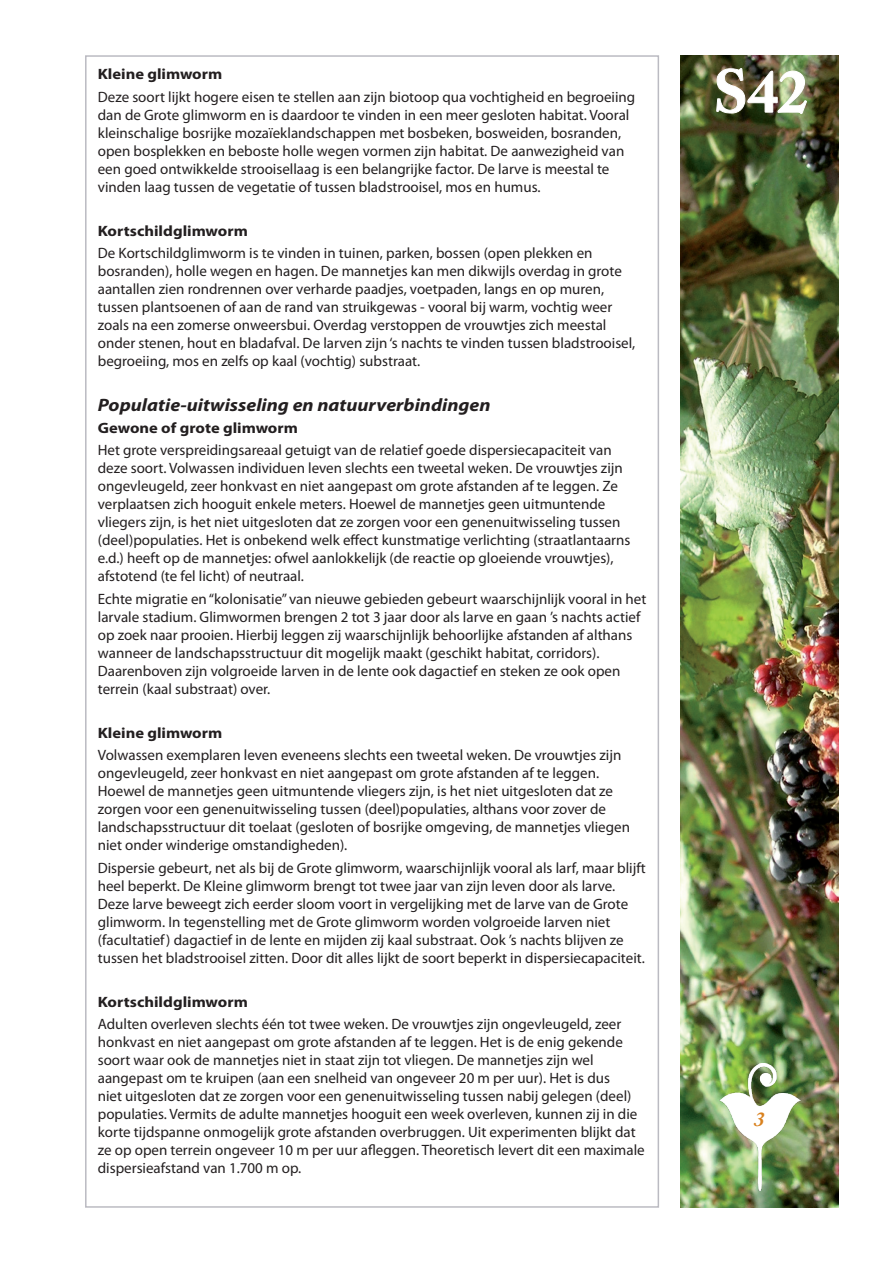
<style>
.page{position:relative;width:893px;height:1263px;background:#fff}
.page>*{position:absolute;margin:0;border:0;box-sizing:border-box;transform-origin:0 0}
.t1{font:700 60px "Adobe Caslon Pro";color:#fff}
.SOORT_B{font:italic 700 21px "Adobe Caslon Pro";color:#d9811e}
.soort2{font:italic 700 18px "Myriad Pro";color:#231f20;scale:1.1 1}
.soort_alinea{font:15px/18px "Myriad Pro";color:#231f20}
.soort3{font:700 15px "Myriad Pro";color:#231f20;scale:1.1 1}
</style>
<div class="page">
<img style="left:680px;top:55px;width:159px;height:1153px">
<img style="left:716px;top:68px;width:91px;height:46px">
<img style="left:719px;top:1063px;width:81px;height:128px">
<p class="soort3" style="left:98px;top:64px;width:115px">Kleine glimworm</p>
<p class="soort_alinea" style="left:98px;top:87px;width:539px">Deze soort lijkt hogere eisen te stellen aan zijn biotoop qua vochtigheid en begroeiing dan de Grote glimworm en is daardoor te vinden in een meer gesloten habitat. Vooral kleinschalige bosrijke mozaïeklandschappen met bosbeken, bosweiden, bosranden, open bosplekken en beboste holle wegen vormen zijn habitat. De aanwezigheid van een goed ontwikkelde strooisellaag is een belangrijke factor. De larve is meestal te vinden laag tussen de vegetatie of tussen bladstrooisel, mos en humus.</p>
<p class="soort3" style="left:98px;top:221px;width:138px">Kortschildglimworm</p>
<p class="soort_alinea" style="left:98px;top:244px;width:539px">De Kortschildglimworm is te vinden in tuinen, parken, bossen (open plekken en bosranden), holle wegen en hagen. De mannetjes kan men dikwijls overdag in grote aantallen zien rondrennen over verharde paadjes, voetpaden, langs en op muren, tussen plantsoenen of aan de rand van struikgewas - vooral bij warm, vochtig weer zoals na een zomerse onweersbui. Overdag verstoppen de vrouwtjes zich meestal onder stenen, hout en bladafval. De larven zijn ‘s nachts te vinden tussen bladstrooisel, begroeiing, mos en zelfs op kaal (vochtig) substraat.</p>
<p class="soort2" style="left:98px;top:393px;width:359px">Populatie-uitwisseling en natuurverbindingen</p>
<p class="soort3" style="left:98px;top:418px;width:183px">Gewone of grote glimworm</p>
<p class="soort_alinea" style="left:98px;top:441px;width:534px">Het grote verspreidingsareaal getuigt van de relatief goede dispersiecapaciteit van deze soort. Volwassen individuen leven slechts een tweetal weken. De vrouwtjes zijn ongevleugeld, zeer honkvast en niet aangepast om grote afstanden af te leggen. Ze verplaatsen zich hooguit enkele meters. Hoewel de mannetjes geen uitmuntende vliegers zijn, is het niet uitgesloten dat ze zorgen voor een genenuitwisseling tussen (deel)populaties. Het is onbekend welk effect kunstmatige verlichting (straatlantaarns e.d.) heeft op de mannetjes: ofwel aanlokkelijk (de reactie op gloeiende vrouwtjes), afstotend (te fel licht) of neutraal.</p>
<p class="soort_alinea" style="left:98px;top:589px;width:550px">Echte migratie en “kolonisatie” van nieuwe gebieden gebeurt waarschijnlijk vooral in het larvale stadium. Glimwormen brengen 2 tot 3 jaar door als larve en gaan ’s nachts actief op zoek naar prooien. Hierbij leggen zij waarschijnlijk behoorlijke afstanden af althans wanneer de landschapsstructuur dit mogelijk maakt (geschikt habitat, corridors).<br>Daarenboven zijn volgroeide larven in de lente ook dagactief en steken ze ook open terrein (kaal substraat) over.</p>
<p class="soort3" style="left:98px;top:723px;width:115px">Kleine glimworm</p>
<p class="soort_alinea" style="left:98px;top:746px;width:534px">Volwassen exemplaren leven eveneens slechts een tweetal weken. De vrouwtjes zijn ongevleugeld, zeer honkvast en niet aangepast om grote afstanden af te leggen.<br>Hoewel de mannetjes geen uitmuntende vliegers zijn, is het niet uitgesloten dat ze zorgen voor een genenuitwisseling tussen (deel)populaties, althans voor zover de landschapsstructuur dit toelaat (gesloten of bosrijke omgeving, de mannetjes vliegen niet onder winderige omstandigheden).</p>
<p class="soort_alinea" style="left:98px;top:858px;width:550px">Dispersie gebeurt, net als bij de Grote glimworm, waarschijnlijk vooral als larf, maar blijft heel beperkt. De Kleine glimworm brengt tot twee jaar van zijn leven door als larve.<br>Deze larve beweegt zich eerder sloom voort in vergelijking met de larve van de Grote glimworm. In tegenstelling met de Grote glimworm worden volgroeide larven niet (facultatief) dagactief in de lente en mijden zij kaal substraat. Ook ’s nachts blijven ze tussen het bladstrooisel zitten. Door dit alles lijkt de soort beperkt in dispersiecapaciteit.</p>
<p class="soort3" style="left:98px;top:992px;width:138px">Kortschildglimworm</p>
<p class="soort_alinea" style="left:98px;top:1015px;width:548px">Adulten overleven slechts één tot twee weken. De vrouwtjes zijn ongevleugeld, zeer honkvast en niet aangepast om grote afstanden af te leggen. Het is de enig gekende soort waar ook de mannetjes niet in staat zijn tot vliegen. De mannetjes zijn wel aangepast om te kruipen (aan een snelheid van ongeveer 20 m per uur). Het is dus<br>niet uitgesloten dat ze zorgen voor een genenuitwisseling tussen nabij gelegen (deel) populaties. Vermits de adulte mannetjes hooguit een week overleven, kunnen zij in die korte tijdspanne onmogelijk grote afstanden overbruggen. Uit experimenten blijkt dat ze op open terrein ongeveer 10 m per uur afleggen. Theoretisch levert dit een maximale dispersieafstand van 1.700 m op.</p>
<h1 class="t1" style="left:713px;top:56px;width:96px">S42</h1>
<p class="SOORT_B" style="left:754px;top:1107px;width:12px">3</p>
</div>
